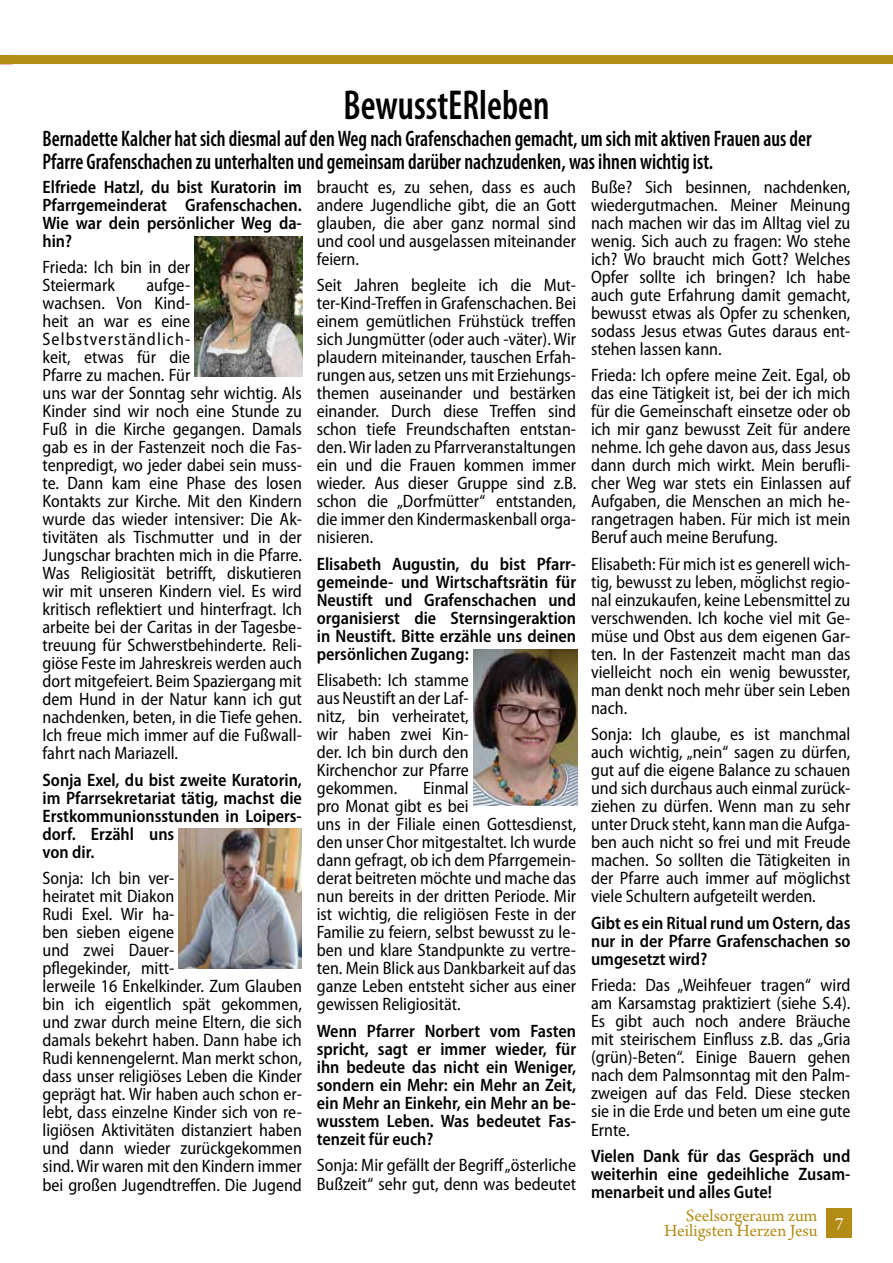
<style>
.page{position:relative;width:893px;height:1263px;background:#fff}
.page>*{position:absolute;margin:0;border:0;box-sizing:border-box;transform-origin:0 0}
.t1{font:600 condensed 42px "Myriad Pro";color:#000;scale:.9 1}
.t2{font:600 condensed 22.5px/22.5px "Myriad Pro";color:#000;scale:.9 1}
.t3{font:semi-condensed 18px/18px "Myriad Pro";color:#000;text-align:justify}
.t4{font:600 semi-condensed 18px/18px "Myriad Pro";color:#000;text-align:justify}
.t5{font:18px/15px "Arno Pro";letter-spacing:-.005em;color:#b38c16;text-align:right}
.t6{font:18px "Arno Pro";color:#fff}
</style>
<div class="page">
<div style="left:0;top:55px;width:893px;height:9px;background:#b38c16"></div>
<img style="left:195px;top:236px;width:108px;height:140px">
<img style="left:179px;top:828px;width:123px;height:140px">
<img style="left:473px;top:649px;width:104px;height:157px">
<div style="left:827px;top:1208px;width:25px;height:29px;background:#b38c16"></div>
<h1 class="t1" style="left:343px;top:79px;width:230px">BewusstERleben</h1>
<p class="t2" style="left:43px;top:127px;width:856px">Bernadette Kalcher hat sich diesmal auf den Weg nach Grafenschachen gemacht, um sich mit aktiven Frauen aus der<br>Pfarre Grafenschachen zu unterhalten und gemeinsam darüber nachzudenken, was ihnen wichtig ist.</p>
<p class="t4" style="left:43px;top:177px;width:261px">Elfriede Hatzl, du bist Kuratorin im Pfarrgemeinderat Grafenschachen.<br>Wie war dein persönlicher Weg da&shy;hin?</p>
<p class="t3" style="left:43px;top:258px;width:149px">Frieda: Ich bin in der<br>Steiermark</p>
<p class="t3" style="left:591px;top:178px;width:261px">Buße? Sich besinnen, nachdenken, wiedergutmachen. Meiner Meinung nach machen wir das im Alltag viel zu wenig. Sich auch zu fragen: Wo stehe ich? Wo braucht mich Gott? Welches Opfer sollte ich bringen? Ich habe auch gute Erfahrung damit gemacht, bewusst etwas als Opfer zu schenken, sodass Jesus etwas Gutes daraus ent&shy;stehen lassen kann.</p>
<p class="t3" style="left:591px;top:366px;width:261px">Frieda: Ich opfere meine Zeit. Egal, ob das eine Tätigkeit ist, bei der ich mich für die Gemeinschaft einsetze oder ob ich mir ganz bewusst Zeit für andere nehme. Ich gehe davon aus, dass Jesus dann durch mich wirkt. Mein berufli&shy;cher Weg war stets ein Einlassen auf Aufgaben, die Menschen an mich he&shy;rangetragen haben. Für mich ist mein Beruf auch meine Berufung.</p>
<p class="t3" style="left:591px;top:555px;width:261px">Elisabeth: Für mich ist es generell wich&shy;tig, bewusst zu leben, möglichst regio&shy;nal einzukaufen, keine Lebensmittel zu verschwenden. Ich koche viel mit Ge&shy;müse und Obst aus dem eigenen Gar&shy;ten. In der Fastenzeit macht man das vielleicht noch ein wenig bewusster, man denkt noch mehr über sein Leben nach.</p>
<p class="t3" style="left:591px;top:725px;width:261px">Sonja: Ich glaube, es ist manchmal auch wichtig, „nein“ sagen zu dürfen, gut auf die eigene Balance zu schauen und sich durchaus auch einmal zurück&shy;ziehen zu dürfen. Wenn man zu sehr unter Druck steht, kann man die Aufga&shy;ben auch nicht so frei und mit Freude machen. So sollten die Tätigkeiten in der Pfarre auch immer auf möglichst viele Schultern aufgeteilt werden.</p>
<p class="t4" style="left:591px;top:913px;width:261px">Gibt es ein Ritual rund um Ostern, das nur in der Pfarre Grafenschachen so umgesetzt wird?</p>
<p class="t3" style="left:591px;top:976px;width:261px">Frieda: Das „Weihfeuer tragen“ wird am Karsamstag praktiziert (siehe S.4).<br>Es gibt auch noch andere Bräuche mit steirischem Einfluss z.B. das „Gria (grün)-Beten“. Einige Bauern gehen nach dem Palmsonntag mit den Palm&shy;zweigen auf das Feld. Diese stecken sie in die Erde und beten um eine gute Ernte.</p>
<p class="t4" style="left:591px;top:1146px;width:261px">Vielen Dank für das Gespräch und weiterhin eine gedeihliche Zusam&shy;menarbeit und alles Gute!</p>
<p class="t6" style="left:835px;top:1213px;width:10px">7</p>
<p class="t3" style="left:317px;top:178px;width:261px">braucht es, zu sehen, dass es auch andere Jugendliche gibt, die an Gott glauben, die aber ganz normal sind und cool und ausgelassen miteinander feiern.</p>
<p class="t3" style="left:317px;top:276px;width:261px">Seit Jahren begleite ich die Mut&shy;ter-Kind-Treffen in Grafenschachen. Bei einem gemütlichen Frühstück treffen sich Jungmütter (oder auch -väter). Wir plaudern miteinander, tauschen Erfah&shy;rungen aus, setzen uns mit Erziehungs&shy;themen auseinander und bestärken einander. Durch diese Treffen sind schon tiefe Freundschaften entstan&shy;den. Wir laden zu Pfarrveranstaltungen ein und die Frauen kommen immer wieder. Aus dieser Gruppe sind z.B. schon die „Dorfmütter“ entstanden, die immer den Kindermaskenball orga&shy;nisieren.</p>
<p class="t4" style="left:317px;top:554px;width:261px">Elisabeth Augustin, du bist Pfarr&shy;gemeinde- und Wirtschaftsrätin für Neustift und Grafenschachen und organisierst die Sternsingeraktion in Neustift. Bitte erzähle uns deinen persönlichen Zugang:</p>
<p class="t3" style="left:317px;top:671px;width:154px">Elisabeth: Ich stamme aus Neustift an der Laf&shy;nitz, bin verheiratet, wir haben zwei Kin&shy;der. Ich bin durch den Kirchenchor zur Pfarre gekommen.</p>
<p class="t3" style="left:43px;top:276px;width:261px;text-align:left;text-indent:104px">aufge-<br>wachsen. Von Kind-<br>heit an war es eine<br>Selbstverständlich-<br>keit, etwas für die<br>Pfarre zu machen. Für<br>uns war der Sonntag sehr wichtig. Als<br>Kinder sind wir noch eine Stunde zu<br>Fuß in die Kirche gegangen. Damals gab es in der Fastenzeit noch die Fas&shy;tenpredigt, wo jeder dabei sein muss&shy;te. Dann kam eine Phase des losen<br>Kontakts zur Kirche. Mit den Kindern wurde das wieder intensiver: Die Ak&shy;tivitäten als Tischmutter und in der<br>Jungschar brachten mich in die Pfarre.<br>Was Religiosität betrifft, diskutieren wir mit unseren Kindern viel. Es wird kritisch reflektiert und hinterfragt. Ich arbeite bei der Caritas in der Tagesbe&shy;treuung für Schwerstbehinderte. Reli&shy;giöse Feste im Jahreskreis werden auch dort mitgefeiert. Beim Spaziergang mit dem Hund in der Natur kann ich gut nachdenken, beten, in die Tiefe gehen.<br>Ich freue mich immer auf die Fußwall&shy;fahrt nach Mariazell.</p>
<p class="t4" style="left:43px;top:770px;width:261px;text-align:left">Sonja Exel, du bist zweite Kuratorin, im Pfarrsekretariat tätig, machst die<br>Erstkommunionsstunden in Loipers&shy;dorf. Erzähl uns<br>von dir.</p>
<p class="t3" style="left:43px;top:869px;width:261px;text-align:left">Sonja: Ich bin ver-<br>heiratet mit Diakon<br>Rudi Exel. Wir ha-<br>ben sieben eigene<br>und zwei Dauer-<br>pflegekinder, mitt-<br>lerweile 16 Enkelkinder. Zum Glauben bin ich eigentlich spät gekommen, und zwar durch meine Eltern, die sich damals bekehrt haben. Dann habe ich<br>Rudi kennengelernt. Man merkt schon, dass unser religiöses Leben die Kinder geprägt hat. Wir haben auch schon er&shy;lebt, dass einzelne Kinder sich von re&shy;ligiösen Aktivitäten distanziert haben und dann wieder zurückgekommen sind. Wir waren mit den Kindern immer bei großen Jugendtreffen. Die Jugend</p>
<p class="t3" style="left:317px;top:779px;width:261px;text-align:left;text-indent:106px">Einmal<br>pro Monat gibt es bei<br>uns in der Filiale einen Gottesdienst, den unser Chor mitgestaltet. Ich wurde dann gefragt, ob ich dem Pfarrgemein&shy;derat beitreten möchte und mache das nun bereits in der dritten Periode. Mir ist wichtig, die religiösen Feste in der Familie zu feiern, selbst bewusst zu le&shy;ben und klare Standpunkte zu vertre&shy;ten. Mein Blick aus Dankbarkeit auf das ganze Leben entsteht sicher aus einer gewissen Religiosität.</p>
<p class="t4" style="left:317px;top:1021px;width:261px">Wenn Pfarrer Norbert vom Fasten spricht, sagt er immer wieder, für ihn bedeute das nicht ein Weniger, sondern ein Mehr: ein Mehr an Zeit, ein Mehr an Einkehr, ein Mehr an be&shy;wusstem Leben. Was bedeutet Fas&shy;tenzeit für euch?</p>
<p class="t3" style="left:317px;top:1156px;width:261px">Sonja: Mir gefällt der Begriff „österliche<br>Bußzeit“ sehr gut, denn was bedeutet</p>
<p class="t5" style="left:664px;top:1209px;width:155px">Seelsorgeraum zum<br>Heiligsten Herzen Jesu</p>
</div>
